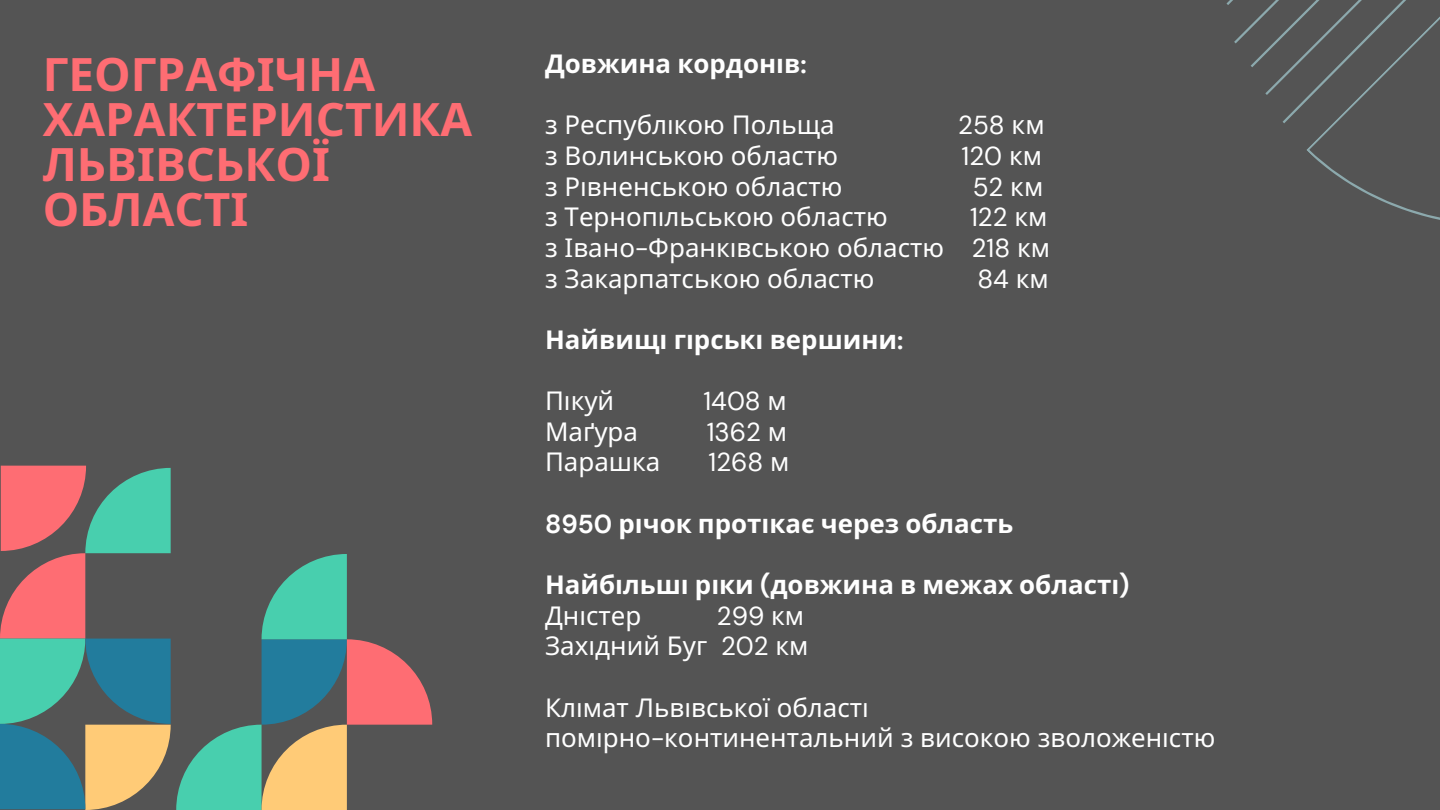
<style>
.page{position:relative;width:1440px;height:810px;background:#545454}
.page>*{position:absolute;margin:0;border:0;box-sizing:border-box;transform-origin:0 0}
.t1{font:700 46px/45px "Noto Sans";color:#fe6d73}
.t2{font:25.9px "Noto Sans";color:#fff}
.t3{font:700 25.9px "Noto Sans";color:#fff}
.t4{font:25.9px "DM Sans";color:#fff}
.s1{font-family:"DM Sans"}
.s2{font-family:"Noto Sans"}
</style>
<div class="page">
<svg style="left:0;top:466px;width:432px;height:344px"></svg>
<svg style="left:1226px;top:0;width:214px;height:220px"></svg>
<h1 class="t1" style="left:43px;top:50px;width:431px">ГЕОГРАФІЧНА<br>ХАРАКТЕРИСТИКА<br>ЛЬВІВСЬКОЇ<br>ОБЛАСТІ</h1>
<p class="t3" style="left:545px;top:45px;width:263px">Довжина кордоні в<span class="s1">:</span></p>
<p class="t2" style="left:545px;top:107px;width:291px">з Республі кою Польща</p>
<p class="t4" style="left:958px;top:109px;width:88px">258 <span class="s2">км</span></p>
<p class="t2" style="left:545px;top:137px;width:295px">з Волинською областю</p>
<p class="t4" style="left:962px;top:139px;width:82px">120 <span class="s2">км</span></p>
<p class="t2" style="left:545px;top:168px;width:299px">з Рі вненською областю</p>
<p class="t4" style="left:973px;top:170px;width:72px">52 <span class="s2">км</span></p>
<p class="t2" style="left:545px;top:199px;width:344px">з Тернопільською областю</p>
<p class="t4" style="left:970px;top:201px;width:79px">122 <span class="s2">км</span></p>
<p class="t2" style="left:545px;top:229px;width:506px">з Івано<span class="s1">-</span>Франкі вською областю <span class="s1">218</span> км</p>
<p class="t2" style="left:545px;top:260px;width:331px">з Закарпатською областю</p>
<p class="t4" style="left:977px;top:262px;width:73px">84 <span class="s2">км</span></p>
<p class="t3" style="left:545px;top:321px;width:360px">Найвищі гірські вершини<span class="s1">:</span></p>
<p class="t2" style="left:545px;top:382px;width:71px">Пі куй</p>
<p class="t4" style="left:704px;top:384px;width:85px">1408 <span class="s2">м</span></p>
<p class="t2" style="left:545px;top:413px;width:94px">Маґура</p>
<p class="t4" style="left:707px;top:415px;width:82px">1362 <span class="s2">м</span></p>
<p class="t2" style="left:545px;top:444px;width:117px">Парашка</p>
<p class="t4" style="left:709px;top:446px;width:82px">1268 <span class="s2">м</span></p>
<p class="t3" style="left:545px;top:505px;width:470px"><span class="s1">8950</span> річок проті кає через область</p>
<h2 class="t3" style="left:545px;top:566px;width:586px">Найбільші рі ки <span class="s1">(</span>довжина в межах області<span class="s1">)</span></h2>
<p class="t2" style="left:545px;top:597px;width:98px">Дністер</p>
<p class="t4" style="left:717px;top:599px;width:89px">299 <span class="s2">км</span></p>
<p class="t2" style="left:545px;top:628px;width:265px">Західний Буг <span class="s1">202</span> км</p>
<p class="t2" style="left:545px;top:689px;width:321px">Клі мат Льві вської області</p>
<p class="t2" style="left:545px;top:720px;width:672px">помі рно<span class="s1">-</span>континентальний з високою зволоженістю</p>
</div>
